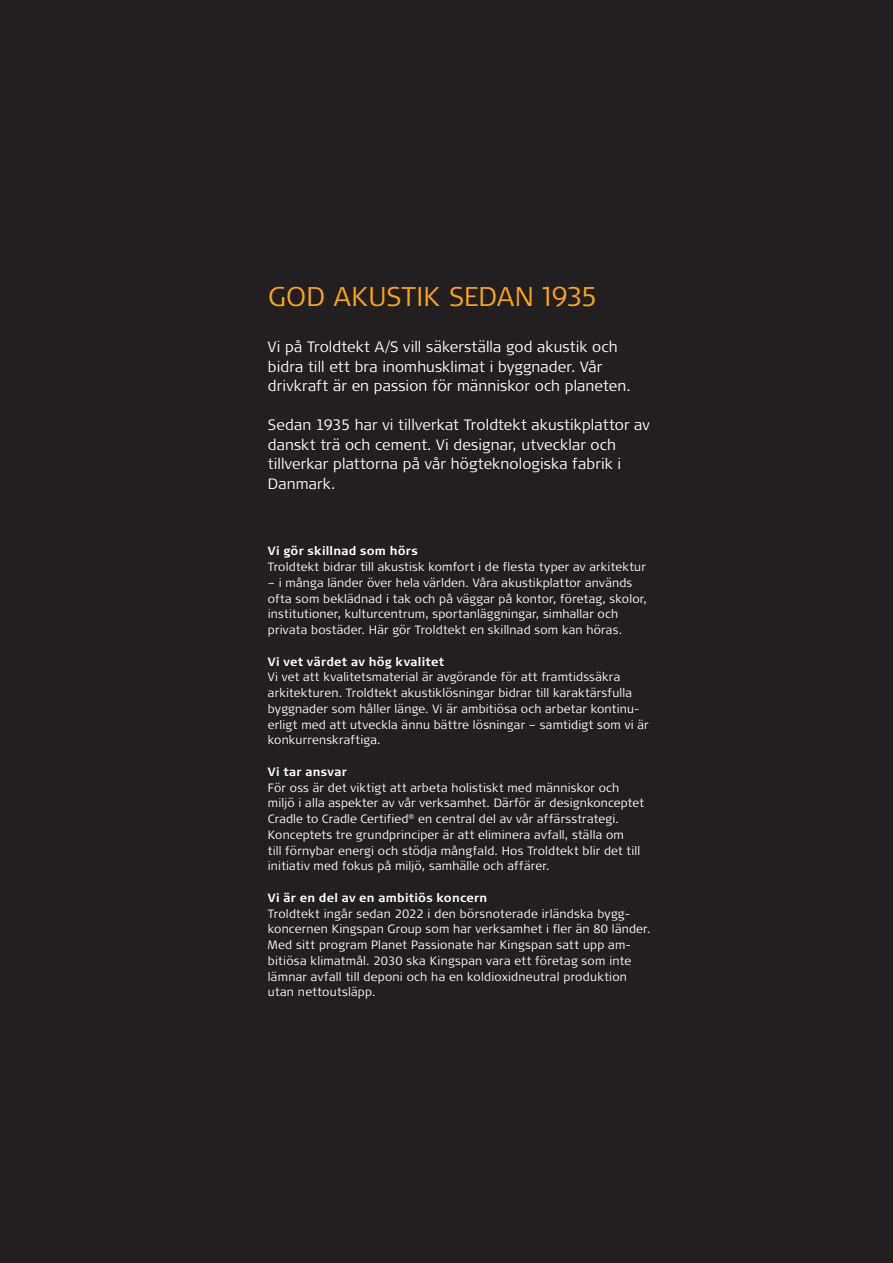
<style>
.page{position:relative;width:893px;height:1263px;background:#231f20}
.page>*{position:absolute;margin:0;border:0;box-sizing:border-box;transform-origin:0 0}
.t1{font:300 27px "Signa Pro";letter-spacing:.005em;color:#f9a51b}
.t2{font:300 15px/19.5px "Signa Pro";letter-spacing:.005em;color:#fff}
.t3{font:300 12px/15.8px "Signa Pro";letter-spacing:.015em;color:#fff}
.t4{font:700 12px "Signa Pro";letter-spacing:.02em;color:#fff}
</style>
<div class="page">
<h1 class="t1" style="left:268px;top:277px;width:331px">GOD AKUSTIK SEDAN 1935</h1>
<p class="t2" style="left:268px;top:336px;width:364px">Vi på Troldtekt A/S vill säkerställa god akustik och bidra till ett bra inomhusklimat i byggnader. Vår drivkraft är en passion för människor och planeten.</p>
<p class="t2" style="left:268px;top:414px;width:383px">Sedan 1935 har vi tillverkat Troldtekt akustikplattor av danskt trä och cement. Vi designar, utvecklar och tillverkar plattorna på vår högteknologiska fabrik i Danmark.</p>
<p class="t4" style="left:268px;top:543px;width:152px">Vi gör skillnad som hörs</p>
<p class="t3" style="left:268px;top:558px;width:379px">Troldtekt bidrar till akustisk komfort i de flesta typer av arkitektur</p>
<p class="t3" style="left:268px;top:574px;width:381px">– i många länder över hela världen. Våra akustikplattor används ofta som beklädnad i tak och på väggar på kontor, företag, skolor, institutioner, kulturcentrum, sportanläggningar, simhallar och privata bostäder. Här gör Troldtekt en skillnad som kan höras.</p>
<p class="t4" style="left:268px;top:653px;width:178px">Vi vet värdet av hög kvalitet</p>
<p class="t3" style="left:268px;top:669px;width:382px">Vi vet att kvalitetsmaterial är avgörande för att framtidssäkra arkitekturen. Troldtekt akustiklösningar bidrar till karaktärsfulla byggnader som håller länge. Vi är ambitiösa och arbetar kontinu&shy;erligt med att utveckla ännu bättre lösningar – samtidigt som vi är konkurrenskraftiga.</p>
<p class="t4" style="left:268px;top:763px;width:81px">Vi tar ansvar</p>
<p class="t3" style="left:268px;top:779px;width:378px">För oss är det viktigt att arbeta holistiskt med människor och miljö i alla aspekter av vår verksamhet. Därför är designkonceptet Cradle to Cradle Certified<sup>®</sup> en central del av vår affärsstrategi.<br>Konceptets tre grundprinciper är att eliminera avfall, ställa om<br>till förnybar energi och stödja mångfald. Hos Troldtekt blir det till initiativ med fokus på miljö, samhälle och affärer.</p>
<p class="t4" style="left:268px;top:889px;width:221px">Vi är en del av en ambitiös koncern</p>
<p class="t3" style="left:268px;top:905px;width:384px">Troldtekt ingår sedan 2022 i den börsnoterade irländska bygg&shy;koncernen Kingspan Group som har verksamhet i fler än 80 länder.<br>Med sitt program Planet Passionate har Kingspan satt upp am&shy;bitiösa klimatmål. 2030 ska Kingspan vara ett företag som inte lämnar avfall till deponi och ha en koldioxidneutral produktion utan nettoutsläpp.</p>
</div>
